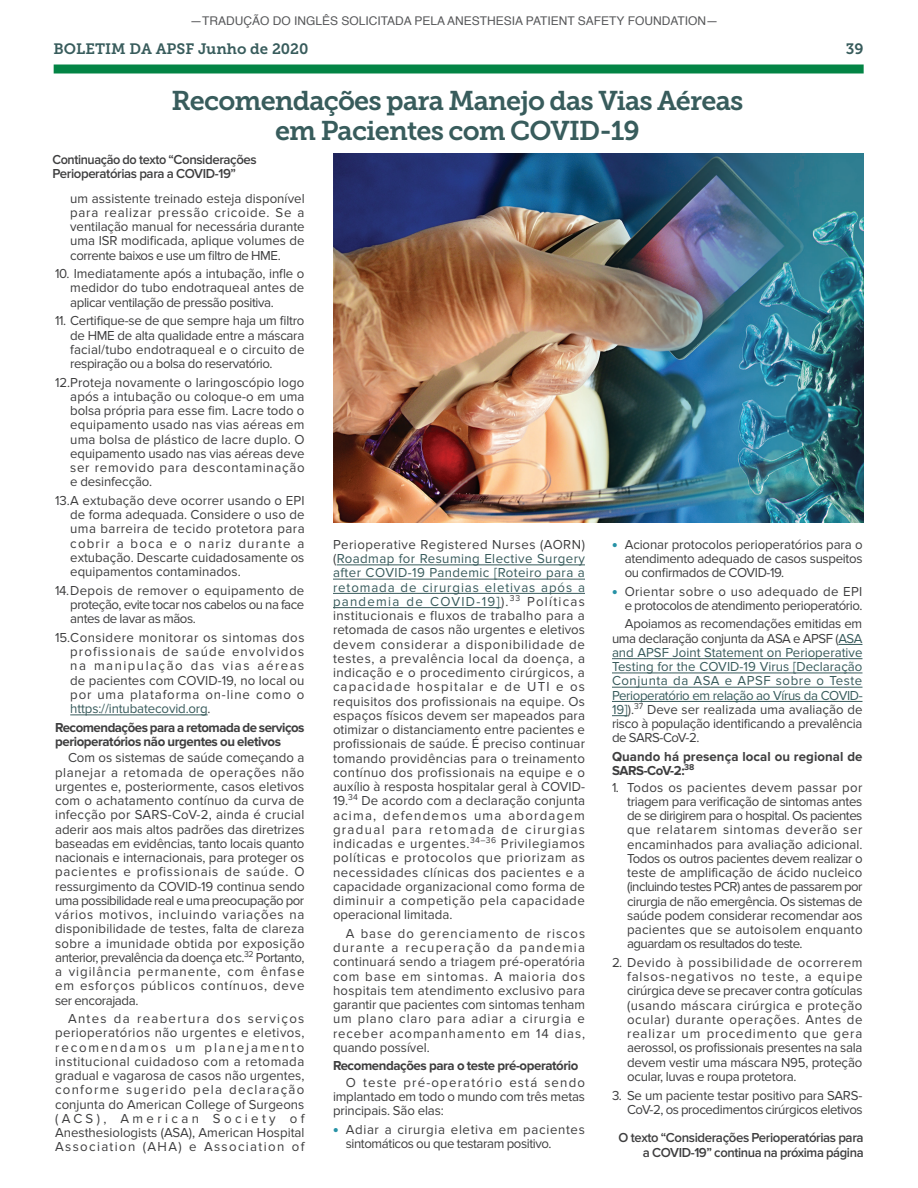
<style>
.page{position:relative;width:918px;height:1188px;background:#fff}
.page>*{position:absolute;margin:0;border:0;box-sizing:border-box;transform-origin:0 0}
.Headline{font:27px/30px "Museo Slab 700";letter-spacing:-.03em;color:#385c5c;text-align:center}
.t1{font:15px "Museo Slab 700";color:#385c5c}
.Body_Copy{font:13.5px/14.2px "Proxima Nova";letter-spacing:-.01em;color:#3e3e3f;text-align:justify}
.numbered_body_copy{font:13.5px/14.2px "Proxima Nova";letter-spacing:-.02em;color:#3e3e3f;text-align:justify}
.Body_Copy-2{font:13.5px/14.2px "Proxima Nova";letter-spacing:-.03em;color:#3e3e3f;text-align:right}
.sub-subhead{font:700 13.5px/14.2px "Proxima Nova";letter-spacing:-.03em;color:#3e3e3f}
.Continued_Heading_en{font:600 13.5px/14.2px "Proxima Nova";letter-spacing:-.03em;color:#3e3e3f;text-align:right;scale:.96 1}
.Continued_Heading{font:600 13.5px/14.2px "Proxima Nova";letter-spacing:-.03em;color:#3e3e3f;scale:.94 1}
.sub-subhead-2{font:700 13.5px/14.2px "Proxima Nova";letter-spacing:.005em;color:#3e3e3f}
.t2{font:12px "Helvetica";color:#57585a}
.s1{color:#375a5b}
.s2{font-family:"Museo Slab 500";color:#2792a6}
</style>
<div class="page">
<div style="left:54px;top:64px;width:810px;height:10px;background:#038445"></div>
<hr style="left:70px;top:715px;width:138px;height:1px;background:#375a5b">
<svg style="left:838px;top:644px;width:25px;height:1px"></svg>
<hr style="left:612px;top:658px;width:250px;height:1px;background:#375a5b">
<hr style="left:612px;top:673px;width:250px;height:1px;background:#375a5b">
<hr style="left:612px;top:687px;width:250px;height:1px;background:#375a5b">
<hr style="left:612px;top:701px;width:250px;height:1px;background:#375a5b">
<svg style="left:612px;top:715px;width:16px;height:1px"></svg>
<hr style="left:337px;top:565px;width:248px;height:1px;background:#375a5b">
<hr style="left:333px;top:579px;width:252px;height:1px;background:#375a5b">
<hr style="left:333px;top:593px;width:252px;height:1px;background:#375a5b">
<hr style="left:333px;top:607px;width:168px;height:1px;background:#375a5b">
<img style="left:333px;top:154px;width:531px;height:369px">
<p class="t2" style="left:190px;top:11px;width:530px">—TRADUÇÃO DO INGLÊS SOLICITADA PELA ANESTHESIA PATIENT SAFETY FOUNDATION—</p>
<p class="t1" style="left:54px;top:40px;width:256px">BOLETIM DA APSF Junho de 2020</p>
<p class="t1" style="left:846px;top:40px;width:19px">39</p>
<p class="Headline" style="left:172px;top:85px;width:573px">Recomendações para Manejo das Vias Aéreas em Pacientes com COVID-19</p>
<p class="Continued_Heading" style="left:52px;top:153px;width:219px">Continuação do texto “Considerações<br>Perioperatórias para a COVID-19”</p>
<p class="Body_Copy" style="left:70px;top:191px;width:236px">um assistente treinado esteja disponível para realizar pressão cricoide. Se a ventilação manual for necessária durante uma ISR modificada, aplique volumes de corrente baixos e use um filtro de HME.</p>
<p class="Body_Copy" style="left:70px;top:267px;width:236px;text-indent:-15px">10. Imediatamente após a intubação, infle o medidor do tubo endotraqueal antes de aplicar ventilação de pressão positiva.</p>
<p class="Body_Copy" style="left:70px;top:314px;width:236px;text-indent:-15px">11. Certifique-se de que sempre haja um filtro de HME de alta qualidade entre a máscara facial/tubo endotraqueal e o circuito de respiração ou a bolsa do reservatório.</p>
<p class="Body_Copy" style="left:70px;top:375px;width:236px;text-indent:-15px">12.Proteja novamente o laringoscópio logo após a intubação ou coloque-o em uma bolsa própria para esse fim. Lacre todo o equipamento usado nas vias aéreas em uma bolsa de plástico de lacre duplo. O equipamento usado nas vias aéreas deve ser removido para descontaminação e desinfecção.</p>
<p class="Body_Copy" style="left:70px;top:494px;width:236px;text-indent:-15px">13.A extubação deve ocorrer usando o EPI de forma adequada. Considere o uso de uma barreira de tecido protetora para cobrir a boca e o nariz durante a extubação. Descarte cuidadosamente os equipamentos contaminados.</p>
<p class="Body_Copy" style="left:70px;top:583px;width:236px;text-indent:-15px">14.Depois de remover o equipamento de proteção, evite tocar nos cabelos ou na face antes de lavar as mãos.</p>
<p class="Body_Copy" style="left:70px;top:630px;width:236px;text-indent:-15px">15.Considere monitorar os sintomas dos profissionais de saúde envolvidos na manipulação das vias aéreas de pacientes com COVID-19, no local ou por uma plataforma on-line como o <span class="s1">https://intubatecovid.org</span>.</p>
<p class="sub-subhead" style="left:55px;top:720px;width:251px">Recomendações para a retomada de serviços perioperatórios não urgentes ou eletivos</p>
<p class="Body_Copy" style="left:55px;top:751px;width:251px;text-indent:13px">Com os sistemas de saúde começando a planejar a retomada de operações não urgentes e, posteriormente, casos eletivos com o achatamento contínuo da curva de infecção por SARS-CoV-2, ainda é crucial aderir aos mais altos padrões das diretrizes baseadas em evidências, tanto locais quanto nacionais e internacionais, para proteger os pacientes e profissionais de saúde. O ressurgimento da COVID-19 continua sendo uma possibilidade real e uma preocupação por vários motivos, incluindo variações na disponibilidade de testes, falta de clareza sobre a imunidade obtida por exposição anterior, prevalência da doença etc.<sup>32</sup> Portanto, a vigilância permanente, com ênfase em esforços públicos contínuos, deve ser encorajada.</p>
<p class="Body_Copy" style="left:55px;top:1012px;width:251px;text-indent:13px">Antes da reabertura dos serviços perioperatórios não urgentes e eletivos, recomendamos um planejamento institucional cuidadoso com a retomada gradual e vagarosa de casos não urgentes, conforme sugerido pela declaração conjunta do American College of Surgeons (ACS), American Society of Anesthesiologists (ASA), American Hospital Association (AHA) e Association of</p>
<p class="Body_Copy" style="left:625px;top:537px;width:239px;text-indent:-13px"><span class="s2">•</span> Acionar protocolos perioperatórios para o atendimento adequado de casos suspeitos ou confirmados de COVID-19.</p>
<p class="Body_Copy-2" style="left:612px;top:584px;width:252px"><span class="s2">•</span> Orientar sobre o uso adequado de EPI e protocolos de atendimento perioperatório.</p>
<p class="Body_Copy" style="left:612px;top:617px;width:252px;text-indent:13px">Apoiamos as recomendações emitidas em uma declaração conjunta da ASA e APSF (<span class="s1">ASA and APSF Joint Statement on Perioperative Testing for the COVID-19 Virus [Declaração Conjunta da ASA e APSF sobre o Teste Perioperatório em relação ao Vírus da COVID-19]</span>).<sup>37</sup> Deve ser realizada uma avaliação de risco à população identificando a prevalência de SARS-CoV-2.</p>
<p class="sub-subhead-2" style="left:612px;top:750px;width:252px">Quando há presença local ou regional de<br>SARS-CoV-2:<sup>38</sup></p>
<p class="numbered_body_copy" style="left:627px;top:780px;width:237px;text-indent:-15px">1. Todos os pacientes devem passar por triagem para verificação de sintomas antes de se dirigirem para o hospital. Os pacientes que relatarem sintomas deverão ser encaminhados para avaliação adicional.<br>Todos os outros pacientes devem realizar o teste de amplificação de ácido nucleico (incluindo testes PCR) antes de passarem por cirurgia de não emergência. Os sistemas de saúde podem considerar recomendar aos pacientes que se autoisolem enquanto aguardam os resultados do teste.</p>
<p class="numbered_body_copy" style="left:627px;top:956px;width:237px;text-indent:-15px">2. Devido à possibilidade de ocorrerem falsos-negativos no teste, a equipe cirúrgica deve se precaver contra gotículas (usando máscara cirúrgica e proteção ocular) durante operações. Antes de realizar um procedimento que gera aerossol, os profissionais presentes na sala devem vestir uma máscara N95, proteção ocular, luvas e roupa protetora.</p>
<p class="numbered_body_copy" style="left:612px;top:1088px;width:252px;text-align:right">3. Se um paciente testar positivo para SARS-<br>CoV-2, os procedimentos cirúrgicos eletivos</p>
<p class="Body_Copy" style="left:333px;top:537px;width:254px">Perioperative Registered Nurses (AORN) (<span class="s1">Roadmap for Resuming Elective Surgery after COVID-19 Pandemic [Roteiro para a retomada de cirurgias eletivas após a pandemia de COVID-19]</span>).<sup>33</sup> Políticas institucionais e fluxos de trabalho para a retomada de casos não urgentes e eletivos devem considerar a disponibilidade de testes, a prevalência local da doença, a indicação e o procedimento cirúrgicos, a capacidade hospitalar e de UTI e os requisitos dos profissionais na equipe. Os espaços físicos devem ser mapeados para otimizar o distanciamento entre pacientes e profissionais de saúde. É preciso continuar tomando providências para o treinamento contínuo dos profissionais na equipe e o auxílio à resposta hospitalar geral à COVID-19.<sup>34</sup> De acordo com a declaração conjunta acima, defendemos uma abordagem gradual para retomada de cirurgias indicadas e urgentes.<sup>34–36</sup> Privilegiamos políticas e protocolos que priorizam as necessidades clínicas dos pacientes e a capacidade organizacional como forma de diminuir a competição pela capacidade operacional limitada.</p>
<p class="Body_Copy" style="left:333px;top:926px;width:254px;text-indent:13px">A base do gerenciamento de riscos durante a recuperação da pandemia continuará sendo a triagem pré-operatória com base em sintomas. A maioria dos hospitais tem atendimento exclusivo para garantir que pacientes com sintomas tenham um plano claro para adiar a cirurgia e receber acompanhamento em 14 dias, quando possível.</p>
<p class="sub-subhead" style="left:333px;top:1059px;width:247px">Recomendações para o teste pré-operatório</p>
<p class="Body_Copy" style="left:333px;top:1075px;width:254px;text-indent:13px">O teste pré-operatório está sendo implantado em todo o mundo com três metas principais. São elas:</p>
<p class="Body_Copy-2" style="left:346px;top:1123px;width:241px;text-align:left;text-indent:-13px"><span class="s2">•</span> Adiar a cirurgia eletiva em pacientes sintomáticos ou que testaram positivo.</p>
<p class="Continued_Heading_en" style="left:619px;top:1131px;width:257px">O texto “Considerações Perioperatórias para a COVID-19” continua na próxima página</p>
</div>
